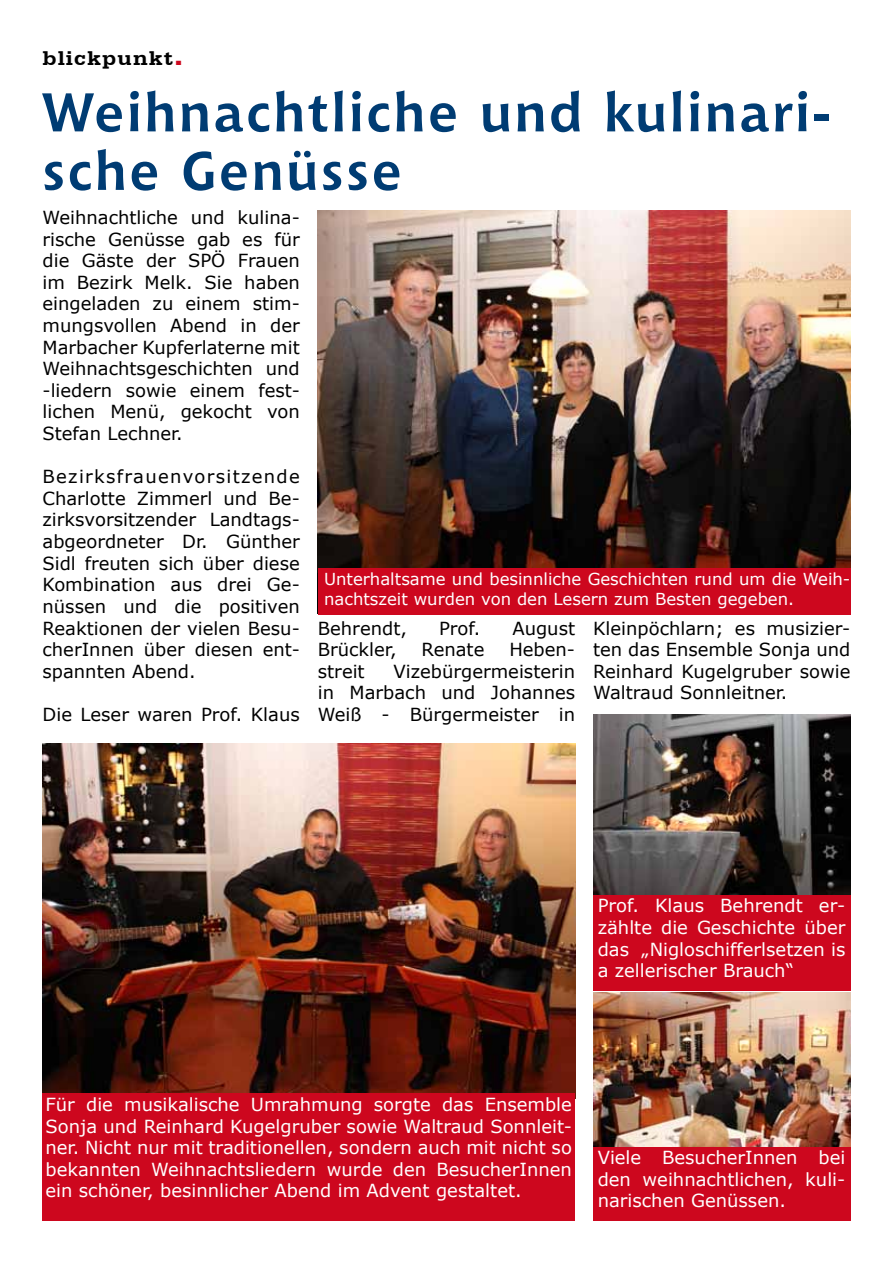
<style>
.page{position:relative;width:893px;height:1263px;background:#fff}
.page>*{position:absolute;margin:0;border:0;box-sizing:border-box;transform-origin:0 0}
.t1{font:700 54px/58.5px "Chianti BT";letter-spacing:.05em;color:#003c73}
.t2{font:700 21px "Serifa BT";letter-spacing:.05em;color:#000;scale:1.11 1}
.t3{font:18px/21.6px "Verdana";color:#000;text-align:justify}
.t4{font:18px/21.6px "Verdana";color:#fff;text-align:justify}
.t5{font:16.5px/19.8px "Verdana";color:#fff}
.s1{font-size:30px;color:#cd071e}
</style>
<div class="page">
<img style="left:318px;top:210px;width:532px;height:358px">
<div style="left:318px;top:568px;width:532px;height:47px;background:#cd071e"></div>
<img style="left:43px;top:743px;width:532px;height:350px">
<div style="left:43px;top:1093px;width:532px;height:127px;background:#cd071e"></div>
<img style="left:593px;top:714px;width:257px;height:181px">
<div style="left:593px;top:895px;width:258px;height:96px;background:#cd071e"></div>
<img style="left:593px;top:992px;width:258px;height:155px">
<div style="left:593px;top:1147px;width:258px;height:73px;background:#cd071e"></div>
<p class="t2" style="left:43px;top:45px;width:128px">blickpunkt<span class="s1">.</span></p>
<h1 class="t1" style="left:43px;top:80px;width:790px">Weihnachtliche und kulinari&shy;sche Genüsse</h1>
<p class="t3" style="left:43px;top:206px;width:259px">Weihnachtliche und kulina&shy;rische Genüsse gab es für die Gäste der SPÖ Frauen im Bezirk Melk. Sie haben eingeladen zu einem stim&shy;mungsvollen Abend in der Marbacher Kupferlaterne mit Weihnachtsgeschichten und -liedern sowie einem fest&shy;lichen Menü, gekocht von Stefan Lechner.</p>
<p class="t3" style="left:43px;top:466px;width:259px">Bezirksfrauenvorsitzende Charlotte Zimmerl und Be&shy;zirksvorsitzender Landtags&shy;abgeordneter Dr. Günther Sidl freuten sich über diese Kombination aus drei Ge&shy;nüssen und die positiven Reaktionen der vielen Besu&shy;cherInnen über diesen ent&shy;spannten Abend.</p>
<p class="t3" style="left:43px;top:703px;width:259px">Die Leser waren Prof. Klaus</p>
<p class="t5" style="left:324px;top:569px;width:528px">Unterhaltsame und besinnliche Geschichten rund um die Weih&shy;nachtszeit wurden von den Lesern zum Besten gegeben.</p>
<p class="t3" style="left:318px;top:617px;width:91px">Behrendt,</p>
<p class="t3" style="left:439px;top:617px;width:43px">Prof.</p>
<p class="t3" style="left:512px;top:617px;width:64px">August</p>
<p class="t3" style="left:318px;top:639px;width:80px">Brückler,</p>
<p class="t3" style="left:422px;top:639px;width:64px">Renate</p>
<p class="t3" style="left:509px;top:639px;width:67px">Heben-</p>
<p class="t3" style="left:318px;top:660px;width:48px">streit</p>
<p class="t3" style="left:593px;top:617px;width:259px">Kleinpöchlarn; es musizier&shy;ten das Ensemble Sonja und Reinhard Kugelgruber sowie Waltraud Sonnleitner.</p>
<p class="t3" style="left:318px;top:660px;width:259px;text-indent:76px">Vizebürgermeisterin in Marbach und Johannes Weiß - Bürgermeister in</p>
<p class="t4" style="left:598px;top:895px;width:249px">Prof. Klaus Behrendt er&shy;zählte die Geschichte über das „Nigloschifferlsetzen is a zellerischer Brauch“</p>
<p class="t4" style="left:46px;top:1093px;width:528px">Für die musikalische Umrahmung sorgte das Ensemble Sonja und Reinhard Kugelgruber sowie Waltraud Sonnleit&shy;ner. Nicht nur mit traditionellen, sondern auch mit nicht so bekannten Weihnachtsliedern wurde den BesucherInnen ein schöner, besinnlicher Abend im Advent gestaltet.</p>
<p class="t4" style="left:598px;top:1147px;width:249px">Viele BesucherInnen bei den weihnachtlichen, kuli&shy;narischen Genüssen.</p>
</div>
